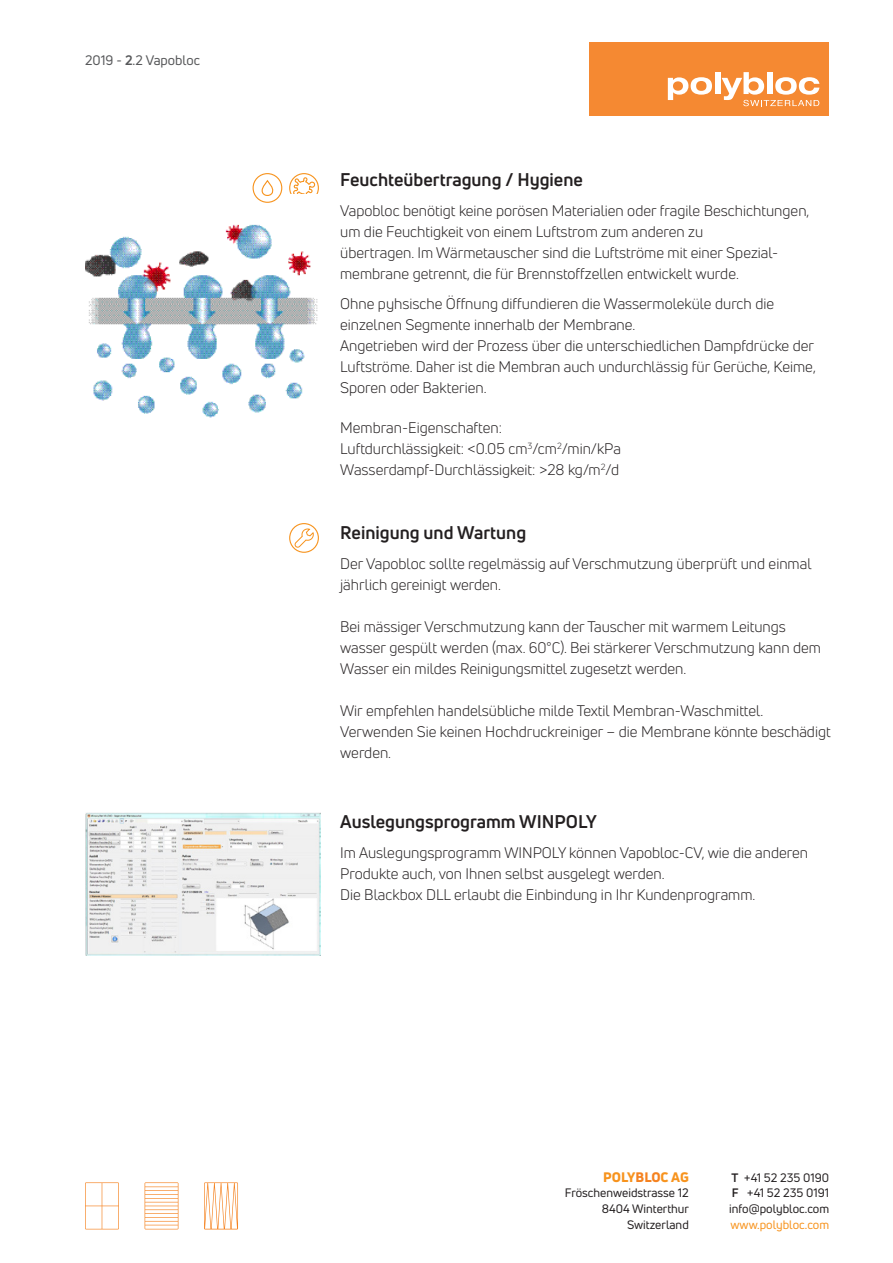
<style>
.page{position:relative;width:893px;height:1263px;background:#fff}
.page>*{position:absolute;margin:0;border:0;box-sizing:border-box;transform-origin:0 0}
.t1{font:700 18px "Uni Neue";color:#231f20}
.t2{font:15px/21px "Uni Neue";color:#231f20}
.t3{font:13.5px "Uni Neue";color:#57585a}
.t4{font:800 13.5px "Uni Neue";color:#f7931d}
.t5{font:12px/15.8px "Uni Neue";color:#231f20;text-align:right}
.t6{font:12px "Uni Neue";color:#f7931d}
.s1{font-weight:700}
.s2{color:#f58220}
</style>
<div class="page">
<div style="left:590px;top:43px;width:239px;height:73px;background:#f58932"></div>
<svg style="left:668px;top:77px;width:44px;height:23px"></svg>
<div style="left:715px;top:72px;width:5px;height:22px;background:#fff"></div>
<svg style="left:722px;top:72px;width:97px;height:34px"></svg>
<svg style="left:85px;top:1182px;width:34px;height:47px"></svg>
<svg style="left:204px;top:1182px;width:34px;height:47px"></svg>
<svg style="left:145px;top:1182px;width:33px;height:47px"></svg>
<svg style="left:293px;top:173px;width:23px;height:21px"></svg>
<div style="left:289px;top:173px;width:30px;height:30px;border:1px solid #f7931d;border-radius:50%"></div>
<img style="left:85px;top:194px;width:233px;height:223px">
<div style="left:253px;top:174px;width:29px;height:28px;background:#fff;border-radius:50%"></div>
<div style="left:253px;top:173px;width:29px;height:30px;border:1px solid #f7931d;border-radius:50%"></div>
<svg style="left:261px;top:180px;width:13px;height:16px"></svg>
<svg style="left:290px;top:524px;width:29px;height:28px"></svg>
<svg style="left:294px;top:529px;width:20px;height:19px"></svg>
<div style="left:289px;top:523px;width:30px;height:30px;border:1px solid #f7931d;border-radius:50%"></div>
<img style="left:85px;top:812px;width:235px;height:143px">
<p class="t3" style="left:85px;top:52px;width:117px">2019 - <span class="s1">2</span>.2 Vapobloc</p>
<p class="t1" style="left:340px;top:168px;width:244px">Feuchteübertragung / Hygiene</p>
<p class="t2" style="left:340px;top:200px;width:471px">Vapobloc benötigt keine porösen Materialien oder fragile Beschichtungen, um die Feuchtigkeit von einem Luftstrom zum anderen zu<br>übertragen. Im Wärmetauscher sind die Luftströme mit einer Spezial&shy;membrane getrennt, die für Brennstoffzellen entwickelt wurde.</p>
<p class="t2" style="left:340px;top:293px;width:477px">Ohne pyhsische Öffnung diffundieren die Wassermoleküle durch die einzelnen Segmente innerhalb der Membrane.<br>Angetrieben wird der Prozess über die unterschiedlichen Dampfdrücke der Luftströme. Daher ist die Membran auch undurchlässig für Gerüche, Keime, Sporen oder Bakterien.</p>
<p class="t2" style="left:340px;top:417px;width:163px">Membran-Eigenschaften:</p>
<p class="t2" style="left:340px;top:438px;width:282px">Luftdurchlässigkeit: &lt;0.05 cm<sup>3</sup>/cm<sup>2</sup>/min/kPa</p>
<p class="t2" style="left:340px;top:459px;width:280px">Wasserdampf-Durchlässigkeit: &gt;28 kg/m<sup>2</sup>/d</p>
<p class="t1" style="left:340px;top:521px;width:188px">Reinigung und Wartung</p>
<p class="t2" style="left:340px;top:553px;width:473px">Der Vapobloc sollte regelmässig auf Verschmutzung überprüft und einmal jährlich gereinigt werden.</p>
<p class="t2" style="left:340px;top:616px;width:482px">Bei mässiger Verschmutzung kann der Tauscher mit warmem Leitungs wasser gespült werden (max. 60°C). Bei stärkerer Verschmutzung kann dem<br>Wasser ein mildes Reinigungsmittel zugesetzt werden.</p>
<p class="t2" style="left:340px;top:700px;width:492px">Wir empfehlen handelsübliche milde Textil Membran-Waschmittel.<br>Verwenden Sie keinen Hochdruckreiniger – die Membrane könnte beschädigt werden.</p>
<p class="t1" style="left:340px;top:810px;width:258px">Auslegungsprogramm WINPOLY</p>
<p class="t2" style="left:340px;top:842px;width:469px">Im Auslegungsprogramm WINPOLY können Vapobloc-CV, wie die anderen<br>Produkte auch, von Ihnen selbst ausgelegt werden.</p>
<p class="t2" style="left:340px;top:884px;width:417px">Die Blackbox DLL erlaubt die Einbindung in Ihr Kundenprogramm.</p>
<p class="t4" style="left:603px;top:1168px;width:87px">POLY<span class="s2">BLO</span>C AG</p>
<p class="t5" style="left:565px;top:1185px;width:126px">Fröschenweidstrasse 12<br>8404 Winterthur<br>Switzerland</p>
<p class="t5" style="left:729px;top:1169px;width:102px;text-align:justify"><span class="s1">T</span> +41 52 235 0190<br><span class="s1">F</span> +41 52 235 0191 info@polybloc.com</p>
<p class="t6" style="left:730px;top:1217px;width:100px">www.polybloc.com</p>
</div>
